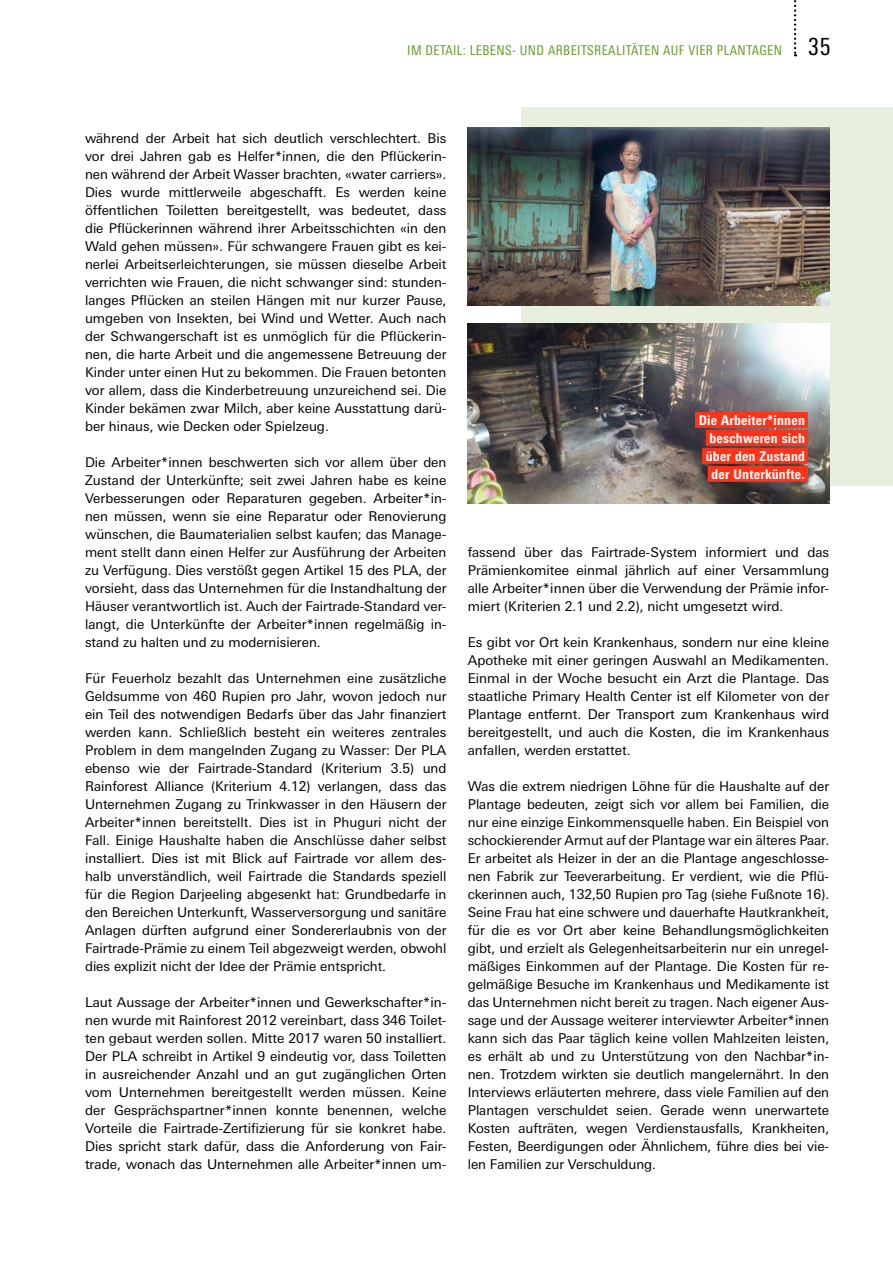
<style>
.page{position:relative;width:893px;height:1263px;background:#fff}
.page>*{position:absolute;margin:0;border:0;box-sizing:border-box;transform-origin:0 0}
.t1{font:13.5px/18px "Linotype Univers Basic";color:#000;text-align:justify}
.t2{font:800 condensed 13.5px/18px "Linotype Univers";letter-spacing:.02em;color:#fff;text-align:right}
.t3{font:condensed 13.5px "Linotype Univers";letter-spacing:.03em;color:#699c2d}
.s1{font-size:24px;color:#000}
</style>
<div class="page">
<div style="left:522px;top:107px;width:371px;height:378px;background:#e9efdf"></div>
<img style="left:468px;top:128px;width:361px;height:177px">
<img style="left:468px;top:323px;width:361px;height:180px">
<div style="left:695px;top:412px;width:113px;height:16px;background:#ff3319"></div>
<div style="left:706px;top:430px;width:102px;height:16px;background:#ff3319"></div>
<div style="left:702px;top:448px;width:106px;height:16px;background:#ff3319"></div>
<div style="left:708px;top:466px;width:100px;height:16px;background:#ff3319"></div>
<svg style="left:794px;top:0;width:2px;height:56px"></svg>
<p class="t3" style="left:407px;top:43px;width:425px">IM DETAIL: LEBENS- UND ARBEITSREALITÄTEN AUF VIER PLANTAGEN <span class="s1">35</span></p>
<p class="t1" style="left:85px;top:129px;width:363px">während der Arbeit hat sich deutlich verschlechtert. Bis vor drei Jahren gab es Helfer*innen, die den Pflückerin&shy;nen während der Arbeit Wasser brachten, «water carriers».<br>Dies wurde mittlerweile abgeschafft. Es werden keine öffentlichen Toiletten bereitgestellt, was bedeutet, dass die Pflückerinnen während ihrer Arbeitsschichten «in den Wald gehen müssen». Für schwangere Frauen gibt es kei&shy;nerlei Arbeitserleichterungen, sie müssen dieselbe Arbeit verrichten wie Frauen, die nicht schwanger sind: stunden&shy;langes Pflücken an steilen Hängen mit nur kurzer Pause, umgeben von Insekten, bei Wind und Wetter. Auch nach der Schwangerschaft ist es unmöglich für die Pflückerin&shy;nen, die harte Arbeit und die angemessene Betreuung der Kinder unter einen Hut zu bekommen. Die Frauen betonten vor allem, dass die Kinderbetreuung unzureichend sei. Die Kinder bekämen zwar Milch, aber keine Ausstattung darü&shy;ber hinaus, wie Decken oder Spielzeug.</p>
<p class="t1" style="left:85px;top:453px;width:363px">Die Arbeiter*innen beschwerten sich vor allem über den Zustand der Unterkünfte; seit zwei Jahren habe es keine Verbesserungen oder Reparaturen gegeben. Arbeiter*in&shy;nen müssen, wenn sie eine Reparatur oder Renovierung wünschen, die Baumaterialien selbst kaufen; das Manage&shy;ment stellt dann einen Helfer zur Ausführung der Arbeiten zu Verfügung. Dies verstößt gegen Artikel 15 des PLA, der vorsieht, dass das Unternehmen für die Instandhaltung der Häuser verantwortlich ist. Auch der Fairtrade-Standard ver&shy;langt, die Unterkünfte der Arbeiter*innen regelmäßig in&shy;stand zu halten und zu modernisieren.</p>
<p class="t1" style="left:85px;top:669px;width:363px">Für Feuerholz bezahlt das Unternehmen eine zusätzliche Geldsumme von 460 Rupien pro Jahr, wovon jedoch nur ein Teil des notwendigen Bedarfs über das Jahr finanziert werden kann. Schließlich besteht ein weiteres zentrales Problem in dem mangelnden Zugang zu Wasser: Der PLA ebenso wie der Fairtrade-Standard (Kriterium 3.5) und Rainforest Alliance (Kriterium 4.12) verlangen, dass das Unternehmen Zugang zu Trinkwasser in den Häusern der Arbeiter*innen bereitstellt. Dies ist in Phuguri nicht der Fall. Einige Haushalte haben die Anschlüsse daher selbst installiert. Dies ist mit Blick auf Fairtrade vor allem des&shy;halb unverständlich, weil Fairtrade die Standards speziell für die Region Darjeeling abgesenkt hat: Grundbedarfe in den Bereichen Unterkunft, Wasserversorgung und sanitäre Anlagen dürften aufgrund einer Sondererlaubnis von der Fairtrade-Prämie zu einem Teil abgezweigt werden, obwohl dies explizit nicht der Idee der Prämie entspricht.</p>
<p class="t1" style="left:85px;top:993px;width:363px">Laut Aussage der Arbeiter*innen und Gewerkschafter*in&shy;nen wurde mit Rainforest 2012 vereinbart, dass 346 Toilet&shy;ten gebaut werden sollen. Mitte 2017 waren 50 installiert.<br>Der PLA schreibt in Artikel 9 eindeutig vor, dass Toiletten in ausreichender Anzahl und an gut zugänglichen Orten vom Unternehmen bereitgestellt werden müssen. Keine der Gesprächspartner*innen konnte benennen, welche Vorteile die Fairtrade-Zertifizierung für sie konkret habe.<br>Dies spricht stark dafür, dass die Anforderung von Fair&shy;trade, wonach das Unternehmen alle Arbeiter*innen um-</p>
<p class="t2" style="left:699px;top:411px;width:108px">Die Arbeiter*innen beschweren sich über den Zustand der Unterkünfte.</p>
<p class="t1" style="left:468px;top:543px;width:363px">fassend über das Fairtrade-System informiert und das Prämienkomitee einmal jährlich auf einer Versammlung alle Arbeiter*innen über die Verwendung der Prämie infor&shy;miert (Kriterien 2.1 und 2.2), nicht umgesetzt wird.</p>
<p class="t1" style="left:468px;top:633px;width:363px">Es gibt vor Ort kein Krankenhaus, sondern nur eine kleine Apotheke mit einer geringen Auswahl an Medikamenten.<br>Einmal in der Woche besucht ein Arzt die Plantage. Das staatliche Primary Health Center ist elf Kilometer von der Plantage entfernt. Der Transport zum Krankenhaus wird bereitgestellt, und auch die Kosten, die im Krankenhaus anfallen, werden erstattet.</p>
<p class="t1" style="left:468px;top:777px;width:363px">Was die extrem niedrigen Löhne für die Haushalte auf der Plantage bedeuten, zeigt sich vor allem bei Familien, die nur eine einzige Einkommensquelle haben. Ein Beispiel von schockierender Armut auf der Plantage war ein älteres Paar.<br>Er arbeitet als Heizer in der an die Plantage angeschlosse&shy;nen Fabrik zur Teeverarbeitung. Er verdient, wie die Pflü&shy;ckerinnen auch, 132,50 Rupien pro Tag (siehe Fußnote 16).<br>Seine Frau hat eine schwere und dauerhafte Hautkrankheit, für die es vor Ort aber keine Behandlungsmöglichkeiten gibt, und erzielt als Gelegenheitsarbeiterin nur ein unregel&shy;mäßiges Einkommen auf der Plantage. Die Kosten für re&shy;gelmäßige Besuche im Krankenhaus und Medikamente ist das Unternehmen nicht bereit zu tragen. Nach eigener Aus&shy;sage und der Aussage weiterer interviewter Arbeiter*innen kann sich das Paar täglich keine vollen Mahlzeiten leisten, es erhält ab und zu Unterstützung von den Nachbar*in&shy;nen. Trotzdem wirkten sie deutlich mangelernährt. In den Interviews erläuterten mehrere, dass viele Familien auf den Plantagen verschuldet seien. Gerade wenn unerwartete Kosten aufträten, wegen Verdienstausfalls, Krankheiten, Festen, Beerdigungen oder Ähnlichem, führe dies bei vie&shy;len Familien zur Verschuldung.</p>
</div>
